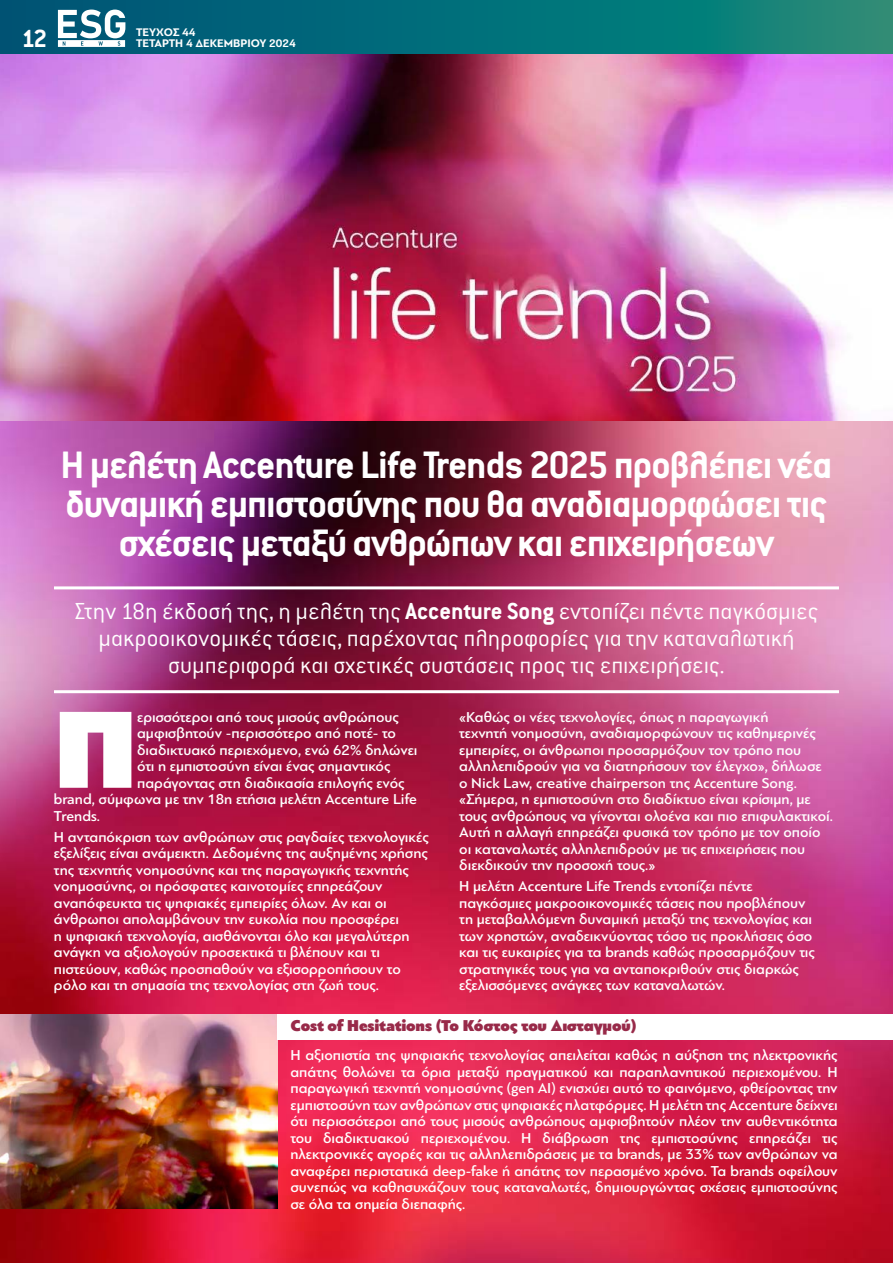
<style>
.page{position:relative;width:893px;height:1263px;background:#fff}
.page>*{position:absolute;margin:0;border:0;box-sizing:border-box;transform-origin:0 0}
.t1{font:115.2px "PF Bague Sans Pro U Black";color:#fff}
.t2{font:700 42px/39px "Conduit ITC Hel";letter-spacing:-.025em;color:#fff;text-align:center}
.t3{font:700 27.3px "Conduit ITC Hel";color:#fff}
.t4{font:300 25.5px/27px "Conduit ITC Hel";color:#fff;text-align:center}
.t5{font:16.5px "PF Bague Sans Pro U Black";letter-spacing:-.01em;color:#982a49}
.t6{font:500 15px/16.5px "PF Bague Sans Pro";color:#fff}
.t7{font:700 11.55px/10.5px "PF Bague Sans Pro";color:#fff}
.s1{font-weight:700}
</style>
<div class="page">
<svg style="left:0;top:0;width:893px;height:54px;background:#066f79"></svg>
<svg style="left:58px;top:10px;width:67px;height:37px"></svg>
<img style="left:0;top:421px;width:893px;height:842px">
<img style="left:0;top:54px;width:893px;height:367px">
<hr style="left:54px;top:586px;width:785px;height:3px;background:#fff">
<hr style="left:54px;top:690px;width:785px;height:3px;background:#fff">
<img style="left:0;top:1014px;width:278px;height:195px">
<div style="left:278px;top:1014px;width:615px;height:25px;background:#fff"></div>
<h3 class="t3" style="left:21px;top:25px;width:27px">12</h3>
<p class="t7" style="left:136px;top:27px;width:161px">ΤΕΥΧΟΣ 44<br>TΕΤΑΡΤΗ 4 ΔΕΚΕΜΒΡΙΟΥ 2024</p>
<h2 class="t2" style="left:60px;top:446px;width:773px">Η μελέτη Accenture Life Trends 2025 προβλέπει νέα δυναμική εμπιστοσύνης που θα αναδιαμορφώσει τις σχέσεις μεταξύ ανθρώπων και επιχειρήσεων</h2>
<h3 class="t4" style="left:74px;top:598px;width:746px">Στην 18η έκδοσή της, η μελέτη της <span class="s1">Accenture Song</span> εντοπίζει πέντε παγκόσμιες μακροοικονομικές τάσεις, παρέχοντας πληροφορίες για την καταναλωτική συμπεριφορά και σχετικές συστάσεις προς τις επιχειρήσεις.</h3>
<h1 class="t1" style="left:54px;top:675px;width:85px">Π</h1>
<p class="t6" style="left:137px;top:709px;width:263px">ερισσότεροι από τους μισούς ανθρώπους</p>
<p class="t6" style="left:459px;top:709px;width:375px">«Καθώς οι νέες τεχνολογίες, όπως η παραγωγική<br>τεχνητή νοημοσύνη, αναδιαμορφώνουν τις καθημερινές εμπειρίες, οι άνθρωποι προσαρμόζουν τον τρόπο που αλληλεπιδρούν για να διατηρήσουν τον έλεγχο», δήλωσε ο Nick Law, creative chairperson της Accenture Song. «Σήμερα, η εμπιστοσύνη στο διαδίκτυο είναι κρίσιμη, με τους ανθρώπους να γίνονται ολοένα και πιο επιφυλακτικοί.<br>Αυτή η αλλαγή επηρεάζει φυσικά τον τρόπο με τον οποίο οι καταναλωτές αλληλεπιδρούν με τις επιχειρήσεις που διεκδικούν την προσοχή τους.»</p>
<p class="t6" style="left:459px;top:878px;width:357px">Η μελέτη Accenture Life Trends εντοπίζει πέντε παγκόσμιες μακροοικονομικές τάσεις που προβλέπουν τη μεταβαλλόμενη δυναμική μεταξύ της τεχνολογίας και των χρηστών, αναδεικνύοντας τόσο τις προκλήσεις όσο και τις ευκαιρίες για τα brands καθώς προσαρμόζουν τις στρατηγικές τους για να ανταποκριθούν στις διαρκώς εξελισσόμενες ανάγκες των καταναλωτών.</p>
<p class="t5" style="left:290px;top:1015px;width:347px">Cost of Hesitations (Το Κόστος του Δισταγμού)</p>
<p class="t6" style="left:290px;top:1047px;width:549px;text-align:justify">H αξιοπιστία της ψηφιακής τεχνολογίας απειλείται καθώς η αύξηση της ηλεκτρονικής απάτης θολώνει τα όρια μεταξύ πραγματικού και παραπλανητικού περιεχομένου. Η παραγωγική τεχνητή νοημοσύνης (gen AI) ενισχύει αυτό το φαινόμενο, φθείροντας την εμπιστοσύνη των ανθρώπων στις ψηφιακές πλατφόρμες. Η μελέτη της Accenture δείχνει ότι περισσότεροι από τους μισούς ανθρώπους αμφισβητούν πλέον την αυθεντικότητα του διαδικτυακού περιεχομένου. Η διάβρωση της εμπιστοσύνης επηρεάζει τις ηλεκτρονικές αγορές και τις αλληλεπιδράσεις με τα brands, με 33% των ανθρώπων να αναφέρει περιστατικά deep-fake ή απάτης τον περασμένο χρόνο. Τα brands οφείλουν συνεπώς να καθησυχάζουν τους καταναλωτές, δημιουργώντας σχέσεις εμπιστοσύνης σε όλα τα σημεία διεπαφής.</p>
<p class="t6" style="left:137px;top:725px;width:260px">αμφισβητούν -περισσότερο από ποτέ- το</p>
<p class="t6" style="left:137px;top:742px;width:282px">διαδικτυακό περιεχόμενο, ενώ 62% δηλώνει</p>
<p class="t6" style="left:137px;top:758px;width:255px">ότι η εμπιστοσύνη είναι ένας σημαντικός</p>
<p class="t6" style="left:137px;top:775px;width:269px">παράγοντας στη διαδικασία επιλογής ενός</p>
<p class="t6" style="left:54px;top:791px;width:364px">brand, σύμφωνα με την 18η ετήσια μελέτη Accenture Life</p>
<p class="t6" style="left:54px;top:808px;width:48px">Trends.</p>
<p class="t6" style="left:54px;top:828px;width:376px">Η ανταπόκριση των ανθρώπων στις ραγδαίες τεχνολογικές εξελίξεις είναι ανάμεικτη. Δεδομένης της αυξημένης χρήσης της τεχνητής νοημοσύνης και της παραγωγικής τεχνητής νοημοσύνης, οι πρόσφατες καινοτομίες επηρεάζουν αναπόφευκτα τις ψηφιακές εμπειρίες όλων. Αν και οι άνθρωποι απολαμβάνουν την ευκολία που προσφέρει<br>η ψηφιακή τεχνολογία, αισθάνονται όλο και μεγαλύτερη ανάγκη να αξιολογούν προσεκτικά τι βλέπουν και τι πιστεύουν, καθώς προσπαθούν να εξισορροπήσουν το ρόλο και τη σημασία της τεχνολογίας στη ζωή τους.</p>
</div>
